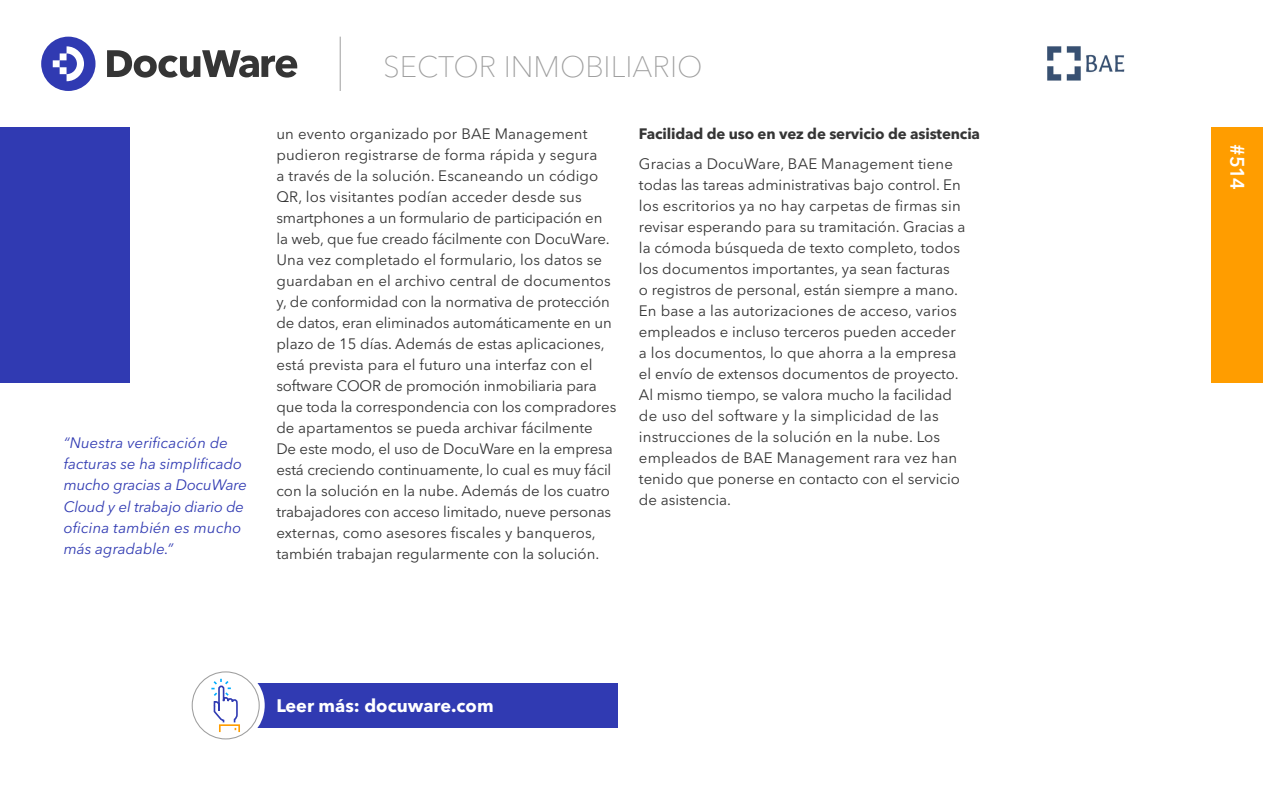
<style>
.page{position:relative;width:1263px;height:787px;background:#fff}
.page>*{position:absolute;margin:0;border:0;box-sizing:border-box;transform-origin:0 0}
.t1{font:100 29.4px "Avenir Next LT Pro";color:#9e9e9e}
.t2{font:600 19.5px "Avenir Next LT Pro";color:#fff}
.t3{font:700 18px "Avenir Next LT Pro";color:#fff}
.t4{font:15px/21px "Avenir Next LT Pro";color:#353535}
.t5{font:italic 15px/21px "Avenir Next LT Pro";color:#303ab2}
.t6{font:700 15px "Avenir Next LT Pro";letter-spacing:-.01em;color:#353535}
</style>
<div class="page">
<svg style="left:41px;top:37px;width:55px;height:54px"></svg>
<svg style="left:107px;top:50px;width:190px;height:28px"></svg>
<hr style="left:340px;top:37px;width:1px;height:54px;background:#9e9e9e">
<div style="left:1212px;top:128px;width:51px;height:255px;background:#ff9d00"></div>
<div style="left:0;top:128px;width:130px;height:255px;background:#303ab2"></div>
<div style="left:255px;top:683px;width:363px;height:44px;background:#303ab2"></div>
<div style="left:187px;top:666px;width:78px;height:78px;background:#fff;border-radius:50%"></div>
<div style="left:192px;top:671px;width:68px;height:68px;border:1px solid #9e9e9e;border-radius:50%"></div>
<svg style="left:211px;top:678px;width:29px;height:55px"></svg>
<img style="left:1047px;top:46px;width:77px;height:34px">
<p class="t5" style="left:64px;top:433px;width:185px">“Nuestra verificación de facturas se ha simplificado mucho gracias a DocuWare<br>Cloud y el trabajo diario de oficina también es mucho más agradable.”</p>
<h1 class="t1" style="left:383px;top:49px;width:321px">SECTOR INMOBILIARIO</h1>
<p class="t4" style="left:276px;top:123px;width:312px">un evento organizado por BAE Management</p>
<p class="t4" style="left:276px;top:144px;width:341px">pudieron registrarse de forma rápida y segura<br>a través de la solución. Escaneando un código QR, los visitantes podían acceder desde sus smartphones a un formulario de participación en la web, que fue creado fácilmente con DocuWare.<br>Una vez completado el formulario, los datos se guardaban en el archivo central de documentos y, de conformidad con la normativa de protección de datos, eran eliminados automáticamente en un plazo de 15 días. Además de estas aplicaciones, está prevista para el futuro una interfaz con el software COOR de promoción inmobiliaria para que toda la correspondencia con los compradores de apartamentos se pueda archivar fácilmente De este modo, el uso de DocuWare en la empresa está creciendo continuamente, lo cual es muy fácil con la solución en la nube. Además de los cuatro trabajadores con acceso limitado, nueve personas externas, como asesores fiscales y banqueros, también trabajan regularmente con la solución.</p>
<p class="t6" style="left:639px;top:124px;width:343px">Facilidad de uso en vez de servicio de asistencia</p>
<p class="t4" style="left:639px;top:153px;width:328px">Gracias a DocuWare, BAE Management tiene todas las tareas administrativas bajo control. En los escritorios ya no hay carpetas de firmas sin revisar esperando para su tramitación. Gracias a la cómoda búsqueda de texto completo, todos los documentos importantes, ya sean facturas<br>o registros de personal, están siempre a mano.<br>En base a las autorizaciones de acceso, varios empleados e incluso terceros pueden acceder a los documentos, lo que ahorra a la empresa el envío de extensos documentos de proyecto.<br>Al mismo tiempo, se valora mucho la facilidad de uso del software y la simplicidad de las instrucciones de la solución en la nube. Los empleados de BAE Management rara vez han tenido que ponerse en contacto con el servicio de asistencia.</p>
<p class="t3" style="left:276px;top:694px;width:219px">Leer más: docuware.com</p>
<h2 class="t2" style="left:1249px;top:144px;width:47px;rotate:90deg">#514</h2>
</div>
